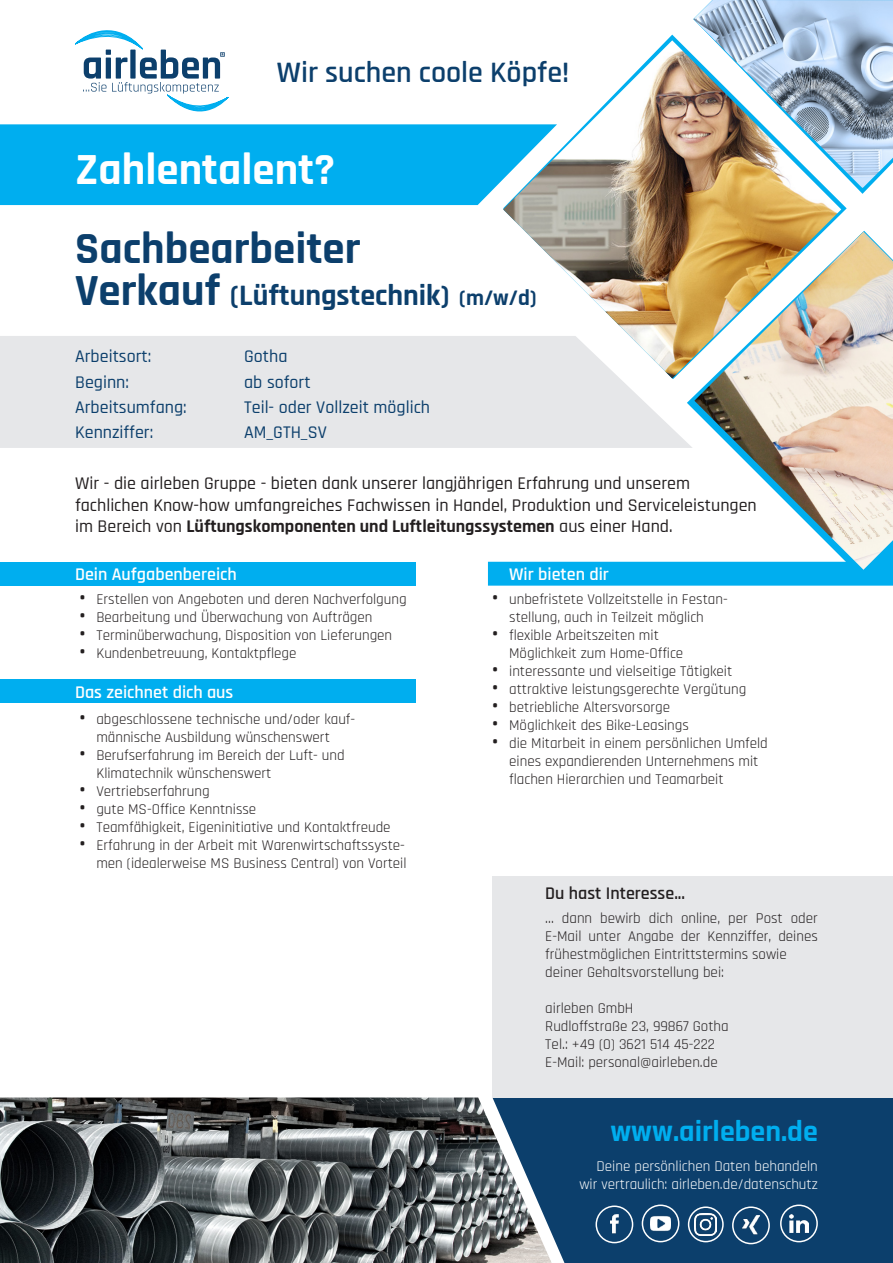
<style>
.page{position:relative;width:893px;height:1263px;background:#fff}
.page>*{position:absolute;margin:0;border:0;box-sizing:border-box;transform-origin:0 0}
.t1{font:700 45px "Rajdhani";color:#0c3f6c}
.t2{font:700 45px "Rajdhani";color:#fff}
.t3{font:700 30px "Rajdhani";color:#0c3f6c}
.t4{font:600 30px "Rajdhani";color:#0c3f6c}
.t5{font:700 30px "Rajdhani";color:#00aeef}
.t6{font:500 18px "Rajdhani";color:#231f20}
.t7{font:500 18px "Rajdhani";color:#0c3f6c}
.t8{font:700 18px "Rajdhani";color:#231f20}
.t9{font:600 18px "Rajdhani";color:#fff}
.t10{font:600 18px "Rajdhani";color:#231f20}
.List{font:15px/18px "Rajdhani";color:#231f20}
.t11{font:15px/18px "Rajdhani";color:#fff;text-align:right}
.s1{font-size:45px}
.s2{font-size:22.5px}
.s3{font-weight:500}
.s4{font-weight:700;font-size:21px}
</style>
<div class="page">
<div style="left:552px;top:1097px;width:341px;height:166px;background:#0c3f6c"></div>
<div style="left:0;top:124px;width:503px;height:81px;background:#00aeef"></div>
<img style="left:0;top:1097px;width:552px;height:166px">
<div style="left:0;top:336px;width:693px;height:112px;background:#e6e7e9"></div>
<div style="left:492px;top:876px;width:401px;height:221px;background:#e6e7e9"></div>
<div style="left:0;top:562px;width:416px;height:24px;background:#00aeef"></div>
<svg style="left:488px;top:561px;width:405px;height:25px;background:#09b0ef"></svg>
<div style="left:0;top:679px;width:416px;height:24px;background:#00aeef"></div>
<img style="left:693px;top:0;width:200px;height:188px">
<img style="left:694px;top:232px;width:199px;height:338px">
<img style="left:503px;top:40px;width:338px;height:338px">
<img style="left:610px;top:1215px;width:9px;height:19px">
<div style="left:595px;top:1205px;width:38px;height:38px;border:2px solid #fff;border-radius:50%"></div>
<img style="left:651px;top:1214px;width:19px;height:19px">
<div style="left:642px;top:1204px;width:37px;height:38px;border:2px solid #fff;border-radius:50%"></div>
<img style="left:742px;top:1216px;width:17px;height:19px">
<div style="left:732px;top:1206px;width:38px;height:38px;border:2px solid #fff;border-radius:50%"></div>
<img style="left:695px;top:1213px;width:22px;height:22px">
<div style="left:688px;top:1206px;width:36px;height:36px;border:2px solid #fff;border-radius:50%"></div>
<img style="left:790px;top:1214px;width:18px;height:19px">
<div style="left:780px;top:1204px;width:38px;height:38px;border:2px solid #fff;border-radius:50%"></div>
<svg style="left:75px;top:30px;width:153px;height:81px"></svg>
<p class="t4" style="left:277px;top:54px;width:294px">Wir suchen coole Köpfe!</p>
<p class="t2" style="left:75px;top:142px;width:262px">Zahlentalent?</p>
<p class="t1" style="left:75px;top:221px;width:287px">Sachbearbeiter</p>
<p class="t3" style="left:75px;top:277px;width:463px"><span class="s1">Verkauf</span> (Lüftungstechnik) <span class="s2">(m/w/d)</span></p>
<p class="t7" style="left:244px;top:346px;width:45px">Gotha</p>
<p class="t7" style="left:244px;top:371px;width:68px">ab sofort</p>
<p class="t7" style="left:244px;top:397px;width:187px">Teil- oder Vollzeit möglich</p>
<p class="t7" style="left:244px;top:422px;width:84px">AM_GTH_SV</p>
<p class="t7" style="left:75px;top:346px;width:78px">Arbeitsort:</p>
<p class="t7" style="left:75px;top:371px;width:55px">Beginn:</p>
<p class="t7" style="left:75px;top:397px;width:113px">Arbeitsumfang:</p>
<p class="t7" style="left:75px;top:422px;width:80px">Kennziffer:</p>
<p class="t6" style="left:75px;top:473px;width:616px">Wir - die airleben Gruppe - bieten dank unserer langjährigen Erfahrung und unserem</p>
<p class="t6" style="left:75px;top:494px;width:683px">fachlichen Know-how umfangreiches Fachwissen in Handel, Produktion und Serviceleistungen</p>
<p class="t8" style="left:75px;top:516px;width:599px"><span class="s3">im Bereich von</span> Lüftungskomponenten und Luftleitungssystemen <span class="s3">aus einer Hand.</span></p>
<p class="t9" style="left:75px;top:563px;width:163px">Dein Aufgabenbereich</p>
<p class="t9" style="left:509px;top:563px;width:101px">Wir bieten dir</p>
<p class="List" style="left:79px;top:591px;width:329px"><span class="s4">•</span> Erstellen von Angeboten und deren Nachverfolgung</p>
<p class="List" style="left:79px;top:609px;width:295px"><span class="s4">•</span> Bearbeitung und Überwachung von Aufträgen</p>
<p class="List" style="left:79px;top:627px;width:314px"><span class="s4">•</span> Terminüberwachung, Disposition von Lieferungen</p>
<p class="List" style="left:79px;top:645px;width:219px"><span class="s4">•</span> Kundenbetreuung, Kontaktpflege</p>
<p class="t9" style="left:75px;top:681px;width:160px">Das zeichnet dich aus</p>
<p class="List" style="left:79px;top:711px;width:277px;text-align:center"><span class="s4">•</span> abgeschlossene technische und/oder kauf&shy;männische Ausbildung wünschenswert</p>
<p class="List" style="left:96px;top:747px;width:250px;text-indent:-17px"><span class="s4">•</span> Berufserfahrung im Bereich der Luft- und<br>Klimatechnik wünschenswert</p>
<p class="List" style="left:79px;top:783px;width:132px"><span class="s4">•</span> Vertriebserfahrung</p>
<p class="List" style="left:79px;top:801px;width:178px"><span class="s4">•</span> gute MS-Office Kenntnisse</p>
<p class="List" style="left:79px;top:819px;width:313px"><span class="s4">•</span> Teamfähigkeit, Eigeninitiative und Kontaktfreude</p>
<p class="List" style="left:79px;top:837px;width:329px;text-align:right"><span class="s4">•</span> Erfahrung in der Arbeit mit Warenwirtschaftssyste&shy;men (idealerweise MS Business Central) von Vorteil</p>
<p class="List" style="left:492px;top:591px;width:237px;text-align:center"><span class="s4">•</span> unbefristete Vollzeitstelle in Festan&shy;stellung, auch in Teilzeit möglich</p>
<p class="List" style="left:509px;top:627px;width:176px;text-indent:-17px"><span class="s4">•</span> flexible Arbeitszeiten mit<br>Möglichkeit zum Home-Office</p>
<p class="List" style="left:492px;top:663px;width:242px"><span class="s4">•</span> interessante und vielseitige Tätigkeit</p>
<p class="List" style="left:492px;top:681px;width:256px"><span class="s4">•</span> attraktive leistungsgerechte Vergütung</p>
<p class="List" style="left:492px;top:699px;width:179px"><span class="s4">•</span> betriebliche Altersvorsorge</p>
<p class="List" style="left:492px;top:717px;width:198px"><span class="s4">•</span> Möglichkeit des Bike-Leasings</p>
<p class="List" style="left:509px;top:735px;width:260px;text-indent:-17px"><span class="s4">•</span> die Mitarbeit in einem persönlichen Umfeld eines expandierenden Unternehmens mit flachen Hierarchien und Teamarbeit</p>
<p class="t10" style="left:545px;top:883px;width:141px">Du hast Interesse...</p>
<p class="List" style="left:545px;top:910px;width:274px;text-align:justify">... dann bewirb dich online, per Post oder E-Mail unter Angabe der Kennziffer, deines frühestmöglichen Eintrittstermins sowie</p>
<p class="List" style="left:545px;top:964px;width:180px">deiner Gehaltsvorstellung bei:</p>
<p class="List" style="left:545px;top:1000px;width:90px">airleben GmbH</p>
<p class="List" style="left:545px;top:1018px;width:185px">Rudloffstraße 23, 99867 Gotha</p>
<p class="List" style="left:545px;top:1036px;width:171px">Tel.: +49 (0) 3621 514 45-222</p>
<p class="List" style="left:545px;top:1054px;width:174px">E-Mail: personal@airleben.de</p>
<p class="t5" style="left:610px;top:1113px;width:209px">www.airleben.de</p>
<p class="t11" style="left:579px;top:1157px;width:240px">Deine persönlichen Daten behandeln wir vertraulich: airleben.de/datenschutz</p>
</div>
